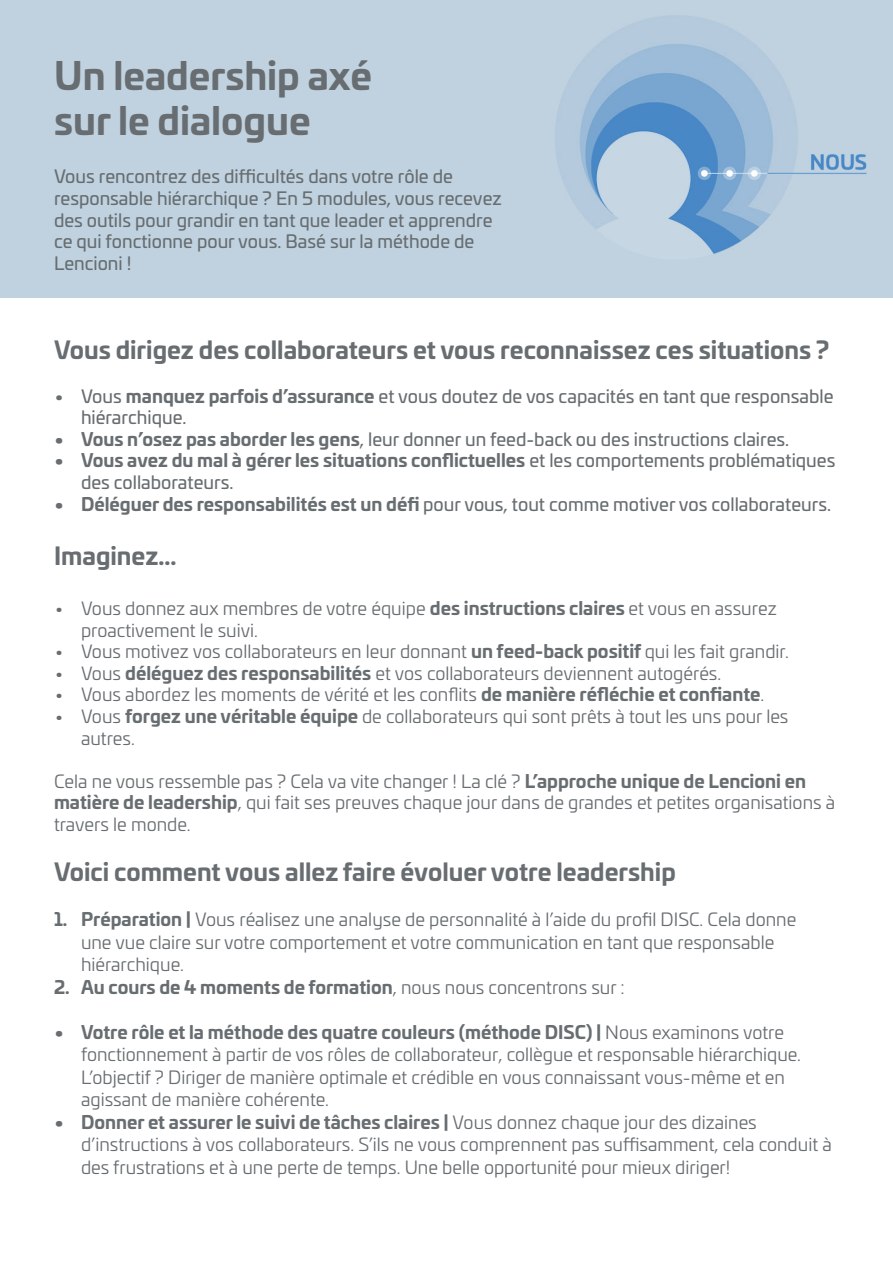
<style>
.page{position:relative;width:893px;height:1263px;background:#fff}
.page>*{position:absolute;margin:0;border:0;box-sizing:border-box;transform-origin:0 0}
.t1{font:700 37.5px "Univia Pro";color:#676d70}
.t2{font:700 24px "Univia Pro";color:#676d70}
.t3{font:18px/22.5px "Univia Pro";color:#676d70}
.t4{font:18px/21.6px "Univia Pro";color:#676d70}
.t5{font:700 18px "Univia Pro";color:#676d70}
.s1{font-weight:700}
.s2{font-weight:400}
</style>
<div class="page">
<div style="left:0;top:0;width:893px;height:298px;background:#c0d2e0"></div>
<img style="left:555px;top:16px;width:312px;height:238px">
<p class="t1" style="left:54px;top:45px;width:319px">Un leadership axé</p>
<p class="t1" style="left:54px;top:90px;width:258px">sur le dialogue</p>
<p class="t4" style="left:54px;top:165px;width:449px">Vous rencontrez des difficultés dans votre rôle de responsable hiérarchique ? En 5 modules, vous recevez des outils pour grandir en tant que leader et apprendre ce qui fonctionne pour vous. Basé sur la méthode de Lencioni !</p>
<p class="t2" style="left:54px;top:331px;width:777px">Vous dirigez des collaborateurs et vous reconnaissez ces situations ?</p>
<p class="t4" style="left:81px;top:384px;width:754px;text-indent:-27px">• Vous <span class="s1">manquez parfois d’assurance</span> et vous doutez de vos capacités en tant que responsable hiérarchique.</p>
<p class="t4" style="left:54px;top:427px;width:737px"><span class="s1">• Vous n’osez pas aborder les gens</span>, leur donner un feed-back ou des instructions claires.</p>
<p class="t4" style="left:81px;top:449px;width:756px;text-indent:-27px"><span class="s1">• Vous avez du mal à gérer les situations conflictuelles</span> et les comportements problématiques des collaborateurs.</p>
<p class="t4" style="left:54px;top:492px;width:778px"><span class="s1">• Déléguer des responsabilités est un défi</span> pour vous, tout comme motiver vos collaborateurs.</p>
<p class="t2" style="left:54px;top:536px;width:124px">Imaginez...</p>
<p class="t3" style="left:81px;top:597px;width:697px;line-height:21.6px;text-indent:-27px">• Vous donnez aux membres de votre équipe <span class="s1">des instructions claires</span> et vous en assurez proactivement le suivi.</p>
<p class="t3" style="left:54px;top:639px;width:736px">• Vous motivez vos collaborateurs en leur donnant <span class="s1">un feed-back positif</span> qui les fait grandir.</p>
<p class="t3" style="left:54px;top:661px;width:669px">• Vous <span class="s1">déléguez des responsabilités</span> et vos collaborateurs deviennent autogérés.</p>
<p class="t3" style="left:54px;top:683px;width:712px">• Vous abordez les moments de vérité et les conflits <span class="s1">de manière réfléchie et confiante</span>.</p>
<p class="t3" style="left:81px;top:705px;width:709px;line-height:21.6px;text-indent:-27px">• Vous <span class="s1">forgez une véritable équipe</span> de collaborateurs qui sont prêts à tout les uns pour les autres.</p>
<p class="t3" style="left:54px;top:769px;width:783px;line-height:21.6px">Cela ne vous ressemble pas ? Cela va vite changer ! La clé ? <span class="s1">L’approche unique de Lencioni en matière de leadership</span>, qui fait ses preuves chaque jour dans de grandes et petites organisations à travers le monde.</p>
<p class="t2" style="left:54px;top:853px;width:623px">Voici comment vous allez faire évoluer votre leadership</p>
<p class="t3" style="left:81px;top:908px;width:717px;text-indent:-27px"><span class="s1">1. Préparation |</span> Vous réalisez une analyse de personnalité à l’aide du profil DISC. Cela donne une vue claire sur votre comportement et votre communication en tant que responsable hiérarchique.</p>
<p class="t5" style="left:54px;top:973px;width:572px">2. Au cours de 4 moments de formation<span class="s2">, nous nous concentrons sur :</span></p>
<p class="t3" style="left:81px;top:1020px;width:721px;text-indent:-27px"><span class="s1">• Votre rôle et la méthode des quatre couleurs (méthode DISC) |</span> Nous examinons votre fonctionnement à partir de vos rôles de collaborateur, collègue et responsable hiérarchique.<br>L’objectif ? Diriger de manière optimale et crédible en vous connaissant vous-même et en agissant de manière cohérente.</p>
<p class="t3" style="left:81px;top:1110px;width:752px;text-indent:-27px"><span class="s1">• Donner et assurer le suivi de tâches claires |</span> Vous donnez chaque jour des dizaines d’instructions à vos collaborateurs. S’ils ne vous comprennent pas suffisamment, cela conduit à des frustrations et à une perte de temps. Une belle opportunité pour mieux diriger!</p>
</div>
